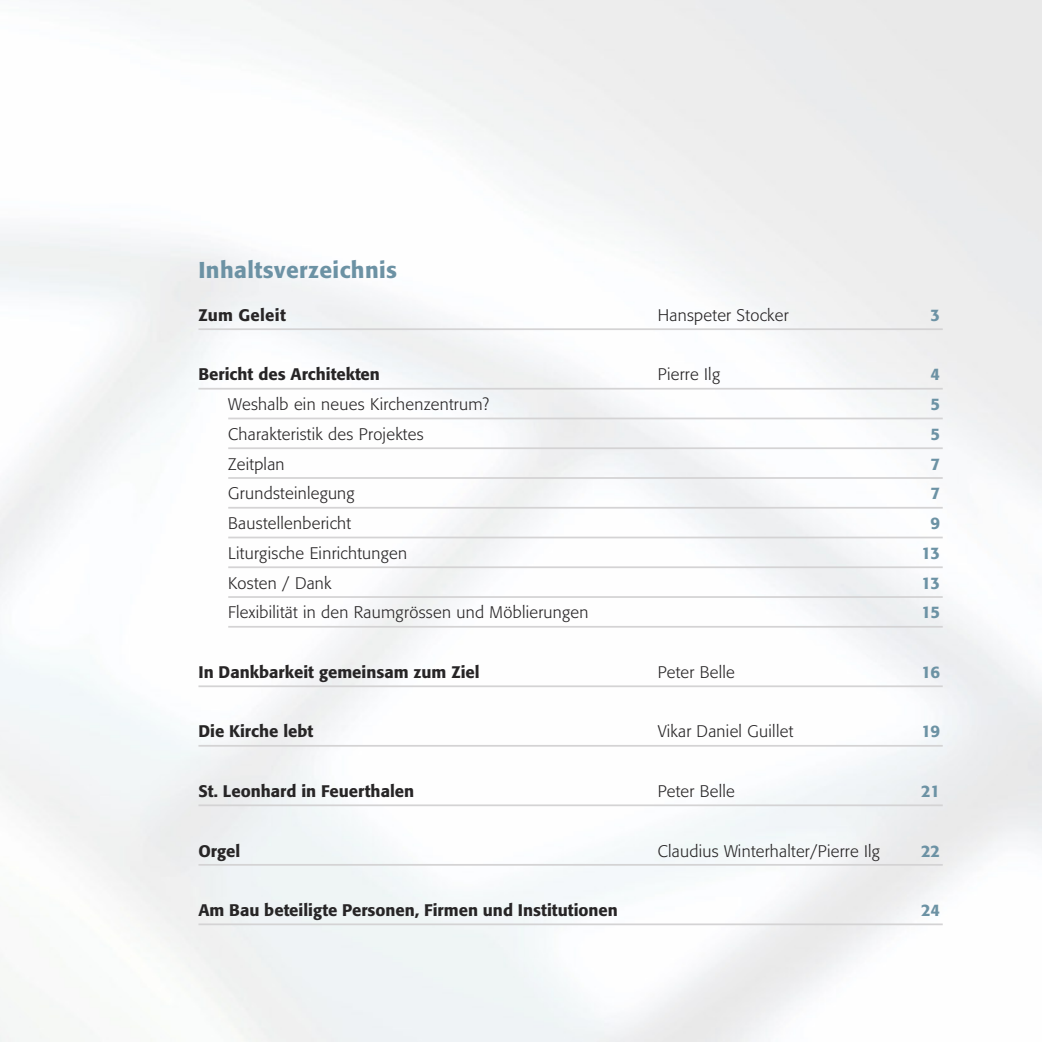
<style>
.page{position:relative;width:1042px;height:1042px;background:#fff}
.page>*{position:absolute;margin:0;border:0;box-sizing:border-box;transform-origin:0 0}
.t1{font:500 22.75px "Formata";letter-spacing:.015em;color:#6c92a4}
.t2{font:300 16.62px "Formata";letter-spacing:.015em;color:#272526}
.t3{font:500 16.62px "Formata";color:#272526}
.t4{font:500 16.62px "Formata";letter-spacing:-.04em;color:#6c92a4}
</style>
<div class="page">
<hr style="left:198px;top:328px;width:745px;height:2px;background:#d4d3d4">
<hr style="left:198px;top:388px;width:745px;height:1px;background:#d4d3d4">
<hr style="left:228px;top:417px;width:715px;height:2px;background:#d4d3d4">
<hr style="left:228px;top:447px;width:715px;height:2px;background:#d4d3d4">
<hr style="left:228px;top:477px;width:715px;height:2px;background:#d4d3d4">
<hr style="left:228px;top:507px;width:715px;height:1px;background:#d4d3d4">
<hr style="left:228px;top:536px;width:715px;height:2px;background:#d4d3d4">
<hr style="left:228px;top:566px;width:715px;height:2px;background:#d4d3d4">
<hr style="left:228px;top:596px;width:715px;height:2px;background:#d4d3d4">
<hr style="left:228px;top:626px;width:715px;height:1px;background:#d4d3d4">
<hr style="left:198px;top:685px;width:745px;height:2px;background:#d4d3d4">
<hr style="left:198px;top:745px;width:745px;height:1px;background:#d4d3d4">
<hr style="left:198px;top:804px;width:745px;height:2px;background:#d4d3d4">
<hr style="left:198px;top:864px;width:745px;height:1px;background:#d4d3d4">
<hr style="left:198px;top:923px;width:745px;height:2px;background:#d4d3d4">
<h1 class="t1" style="left:198px;top:260px;width:200px">Inhaltsverzeichnis</h1>
<p class="t3" style="left:198px;top:308px;width:89px">Zum Geleit</p>
<p class="t2" style="left:658px;top:308px;width:132px">Hanspeter Stocker</p>
<p class="t4" style="left:930px;top:308px;width:11px">3</p>
<p class="t3" style="left:198px;top:367px;width:183px">Bericht des Architekten</p>
<p class="t2" style="left:658px;top:367px;width:64px">Pierre Ilg</p>
<p class="t4" style="left:930px;top:367px;width:11px">4</p>
<p class="t2" style="left:228px;top:397px;width:262px">Weshalb ein neues Kirchenzentrum?</p>
<p class="t4" style="left:930px;top:397px;width:11px">5</p>
<p class="t2" style="left:228px;top:427px;width:197px">Charakteristik des Projektes</p>
<p class="t4" style="left:930px;top:427px;width:11px">5</p>
<p class="t2" style="left:228px;top:457px;width:58px">Zeitplan</p>
<p class="t4" style="left:930px;top:457px;width:11px">7</p>
<p class="t2" style="left:228px;top:486px;width:128px">Grundsteinlegung</p>
<p class="t4" style="left:930px;top:486px;width:11px">7</p>
<p class="t2" style="left:228px;top:516px;width:124px">Baustellenbericht</p>
<p class="t4" style="left:930px;top:516px;width:11px">9</p>
<p class="t2" style="left:228px;top:546px;width:180px">Liturgische Einrichtungen</p>
<p class="t4" style="left:921px;top:546px;width:20px">13</p>
<p class="t2" style="left:228px;top:576px;width:105px">Kosten / Dank</p>
<p class="t4" style="left:921px;top:576px;width:20px">13</p>
<p class="t2" style="left:228px;top:605px;width:362px">Flexibilität in den Raumgrössen und Möblierungen</p>
<p class="t4" style="left:921px;top:605px;width:20px">15</p>
<p class="t3" style="left:198px;top:665px;width:283px">In Dankbarkeit gemeinsam zum Ziel</p>
<p class="t2" style="left:658px;top:665px;width:79px">Peter Belle</p>
<p class="t4" style="left:921px;top:665px;width:20px">16</p>
<p class="t3" style="left:198px;top:724px;width:116px">Die Kirche lebt</p>
<p class="t2" style="left:658px;top:724px;width:137px">Vikar Daniel Guillet</p>
<p class="t4" style="left:921px;top:724px;width:20px">19</p>
<p class="t3" style="left:198px;top:784px;width:217px">St. Leonhard in Feuerthalen</p>
<p class="t2" style="left:658px;top:784px;width:79px">Peter Belle</p>
<p class="t4" style="left:921px;top:784px;width:21px">21</p>
<p class="t3" style="left:198px;top:843px;width:43px">Orgel</p>
<p class="t2" style="left:658px;top:843px;width:224px">Claudius Winterhalter/Pierre Ilg</p>
<p class="t4" style="left:921px;top:843px;width:21px">22</p>
<p class="t3" style="left:198px;top:903px;width:421px">Am Bau beteiligte Personen, Firmen und Institutionen</p>
<p class="t4" style="left:921px;top:903px;width:21px">24</p>
</div>
